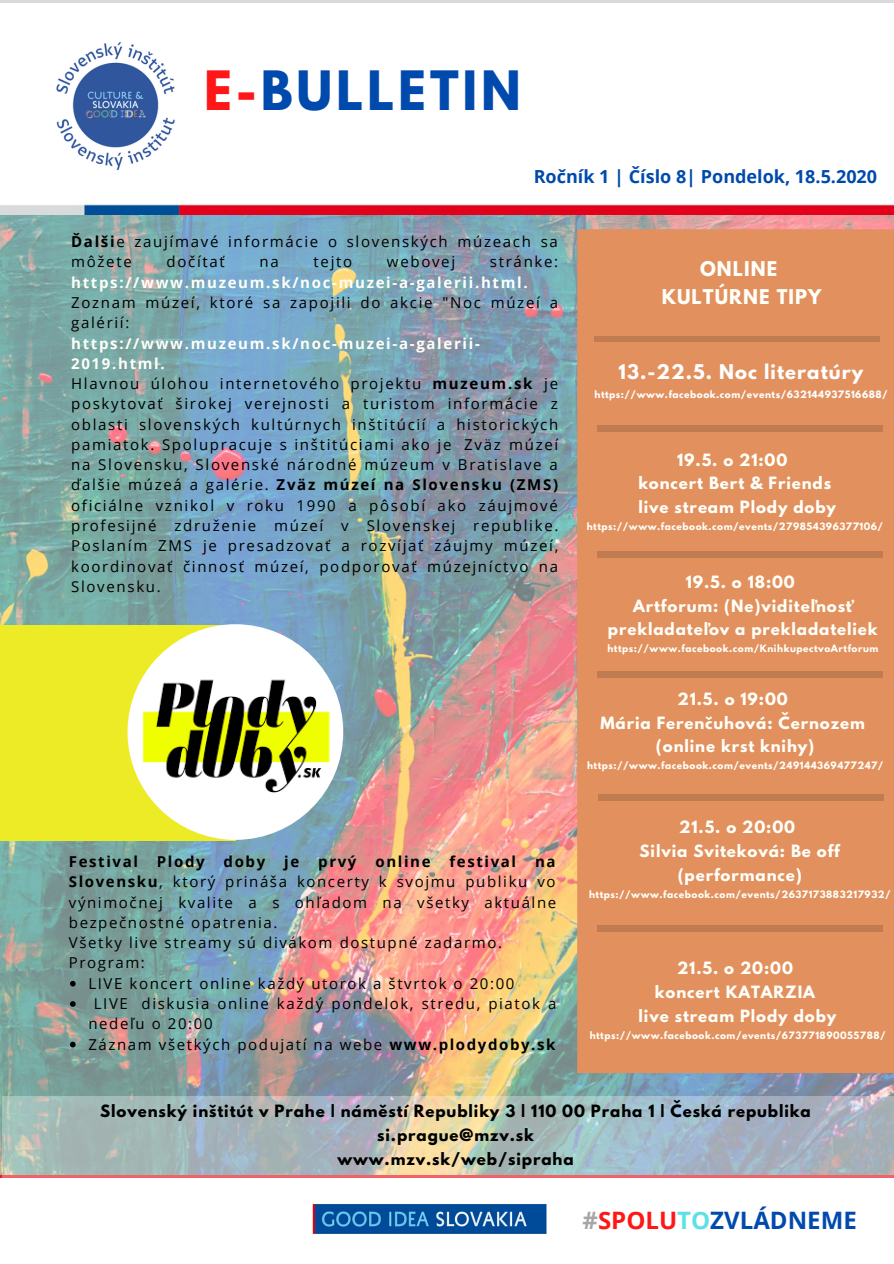
<style>
.page{position:relative;width:894px;height:1264px;background:#fff}
.page>*{position:absolute;margin:0;border:0;box-sizing:border-box;transform-origin:0 0}
.t1{font:700 48px "League Spartan";letter-spacing:.08em;color:#004aad}
.t2{font:700 24px "Open Sans";color:#004aad}
.t3{font:700 18px "Open Sans";color:#004aad}
.t4{font:700 18px "League Spartan";letter-spacing:.06em;color:#fff}
.t5{font:700 18px/28.2px "League Spartan";letter-spacing:.06em;color:#fffff9;text-align:center}
.t6{font:15px/20.2px "Open Sans";letter-spacing:.11em;color:#000}
.t7{font:700 15px/23.7px "League Spartan";letter-spacing:.06em;color:#fffff9;text-align:center}
.t8{font:700 15px/23.7px "League Spartan";letter-spacing:.06em;color:#000;text-align:center}
.t9{font:700 15px "Open Sans";letter-spacing:.11em;color:#fffff9}
.t10{font:700 15px "Open Sans";letter-spacing:.105em;color:#000}
.t11{font:700 9px "League Spartan";letter-spacing:.06em;color:#fffff9}
.t12{font:700 9px "League Spartan";letter-spacing:.06em;color:#fff}
.s1{color:#ff1616}
.s2{font-weight:700}
.s3{font-weight:700;color:#fffff9}
.s4{color:#a6a6a6}
.s5{color:#5ce1e6}
</style>
<div class="page">
<img style="left:0;top:214px;width:893px;height:961px">
<img style="left:0;top:0;width:893px;height:214px">
<div style="left:577px;top:229px;width:316px;height:844px;background:#e1905e"></div>
<div style="left:594px;top:336px;width:285px;height:6px;background:#c07b50"></div>
<div style="left:597px;top:425px;width:285px;height:6px;background:#c07b50"></div>
<div style="left:597px;top:551px;width:285px;height:7px;background:#c07b50"></div>
<div style="left:597px;top:671px;width:285px;height:7px;background:#c07b50"></div>
<img style="left:312px;top:1204px;width:235px;height:30px">
<div style="left:0;top:4px;width:893px;height:184px;background:#fff"></div>
<svg style="left:2px;top:1095px;width:891px;height:83px;background:#afb7b8"></svg>
<div style="left:0;top:625px;width:235px;height:215px;background:#edeb25"></div>
<img style="left:127px;top:624px;width:216px;height:215px;border-radius:50%">
<svg style="left:70px;top:980px;width:6px;height:6px"></svg>
<svg style="left:70px;top:1001px;width:6px;height:5px"></svg>
<svg style="left:70px;top:1041px;width:6px;height:6px"></svg>
<img style="left:56px;top:42px;width:119px;height:129px">
<div style="left:598px;top:794px;width:285px;height:6px;background:#c07b50"></div>
<div style="left:597px;top:925px;width:285px;height:6px;background:#c07b50"></div>
<h1 class="t1" style="left:204px;top:67px;width:318px"><span class="s1">E-</span>BULLETIN</h1>
<p class="t3" style="left:533px;top:164px;width:345px">Ročník 1 | Číslo 8| Pondelok, 18.5.2020</p>
<p class="t6" style="left:71px;top:231px;width:488px"><span class="s2">Ďalši</span>e zaujímavé informácie o slovenských múzeach sa môžete</p>
<p class="t6" style="left:166px;top:251px;width:60px">dočítať</p>
<p class="t6" style="left:259px;top:251px;width:21px">na</p>
<p class="t6" style="left:313px;top:251px;width:40px">tejto</p>
<p class="t6" style="left:387px;top:251px;width:70px">webovej</p>
<p class="t6" style="left:490px;top:251px;width:70px">stránke:</p>
<p class="t9" style="left:71px;top:272px;width:458px">https://www.muzeum.sk/noc-muzei-a-galerii.html.</p>
<p class="t6" style="left:71px;top:292px;width:488px">Zoznam múzeí, ktoré sa zapojili do akcie "Noc múzeí a galérií:</p>
<p class="t6" style="left:71px;top:332px;width:488px"><span class="s3">https://www.muzeum.sk/noc-muzei-a-galerii-2019.html.<br></span>Hlavnou úlohou internetového projektu <span class="s2">muzeum.sk</span> je poskytovať širokej verejnosti a turistom informácie z oblasti slovenských kultúrnych inštitúcií a historických pamiatok. Spolupracuje s inštitúciami ako je Zväz múzeí na Slovensku, Slovenské národné múzeum v Bratislave a ďalšie múzeá a galérie. <span class="s2">Zväz múzeí na Slovensku (ZMS) </span>oficiálne vznikol v roku 1990 a pôsobí ako záujmové profesijné združenie múzeí v Slovenskej republike.<br>Poslaním ZMS je presadzovať a rozvíjať záujmy múzeí, koordinovať činnosť múzeí, podporovať múzejníctvo na Slovensku.</p>
<p class="t10" style="left:69px;top:851px;width:70px">Festival</p>
<p class="t10" style="left:157px;top:851px;width:49px">Plody</p>
<p class="t10" style="left:223px;top:851px;width:43px">doby</p>
<p class="t10" style="left:284px;top:851px;width:17px">je</p>
<p class="t10" style="left:318px;top:851px;width:40px">prvý</p>
<p class="t10" style="left:375px;top:851px;width:56px">online</p>
<p class="t10" style="left:449px;top:851px;width:68px">festival</p>
<p class="t6" style="left:69px;top:851px;width:488px;text-indent:466px"><span class="s2">na<br>Slovensku</span>, ktorý prináša koncerty k svojmu publiku vo výnimočnej kvalite a s ohľadom na všetky aktuálne bezpečnostné opatrenia.<br>Všetky live streamy sú divákom dostupné zadarmo.<br>Program:</p>
<p class="t6" style="left:88px;top:972px;width:427px">LIVE koncert online každý utorok a štvrtok o 20:00</p>
<p class="t6" style="left:94px;top:993px;width:464px">LIVE diskusia online každý pondelok, stredu, piatok a</p>
<p class="t6" style="left:88px;top:1013px;width:126px">nedeľu o 20:00</p>
<p class="t6" style="left:88px;top:1033px;width:468px">Záznam všetkých podujatí na webe <span class="s2">www.plodydoby.sk</span></p>
<p class="t5" style="left:661px;top:256px;width:161px">ONLINE<br>KULTÚRNE TIPY</p>
<p class="t4" style="left:618px;top:363px;width:246px">13.-22.5. Noc literatúry</p>
<p class="t12" style="left:594px;top:390px;width:295px">https://www.facebook.com/events/632144937516688/</p>
<p class="t7" style="left:638px;top:449px;width:199px;text-align:left;text-indent:39px">19.5. o 21:00 koncert Bert &amp; Friends live stream Plody doby</p>
<p class="t11" style="left:586px;top:522px;width:298px">https://www.facebook.com/events/279854396377106/</p>
<p class="t7" style="left:607px;top:572px;width:271px">19.5. o 18:00<br>Artforum: (Ne)viditeľnosť prekladateľov a prekladateliek</p>
<p class="t11" style="left:607px;top:644px;width:272px">https://www.facebook.com/KnihkupectvoArtforum</p>
<p class="t7" style="left:600px;top:689px;width:266px">21.5. o 19:00<br>Mária Ferenčuhová: Černozem (online krst knihy)</p>
<p class="t11" style="left:587px;top:761px;width:298px">https://www.facebook.com/events/249144369477247/</p>
<p class="t7" style="left:639px;top:817px;width:202px">21.5. o 20:00<br>Silvia Sviteková: Be off (performance)</p>
<p class="t11" style="left:589px;top:889px;width:303px">https://www.facebook.com/events/2637173883217932/</p>
<p class="t7" style="left:638px;top:958px;width:199px">21.5. o 20:00<br>koncert KATARZIA<br>live stream Plody doby</p>
<p class="t11" style="left:589px;top:1030px;width:297px">https://www.facebook.com/events/673771890055788/</p>
<p class="t8" style="left:100px;top:1101px;width:711px">Slovenský inštitút v Prahe | náměstí Republiky 3 | 110 00 Praha 1 | Česká republika si.prague@mzv.sk<br>www.mzv.sk/web/sipraha</p>
<h2 class="t2" style="left:582px;top:1202px;width:276px"><span class="s4">#</span><span class="s1">SPOLU</span><span class="s5">TO</span>ZVLÁDNEME</h2>
</div>
